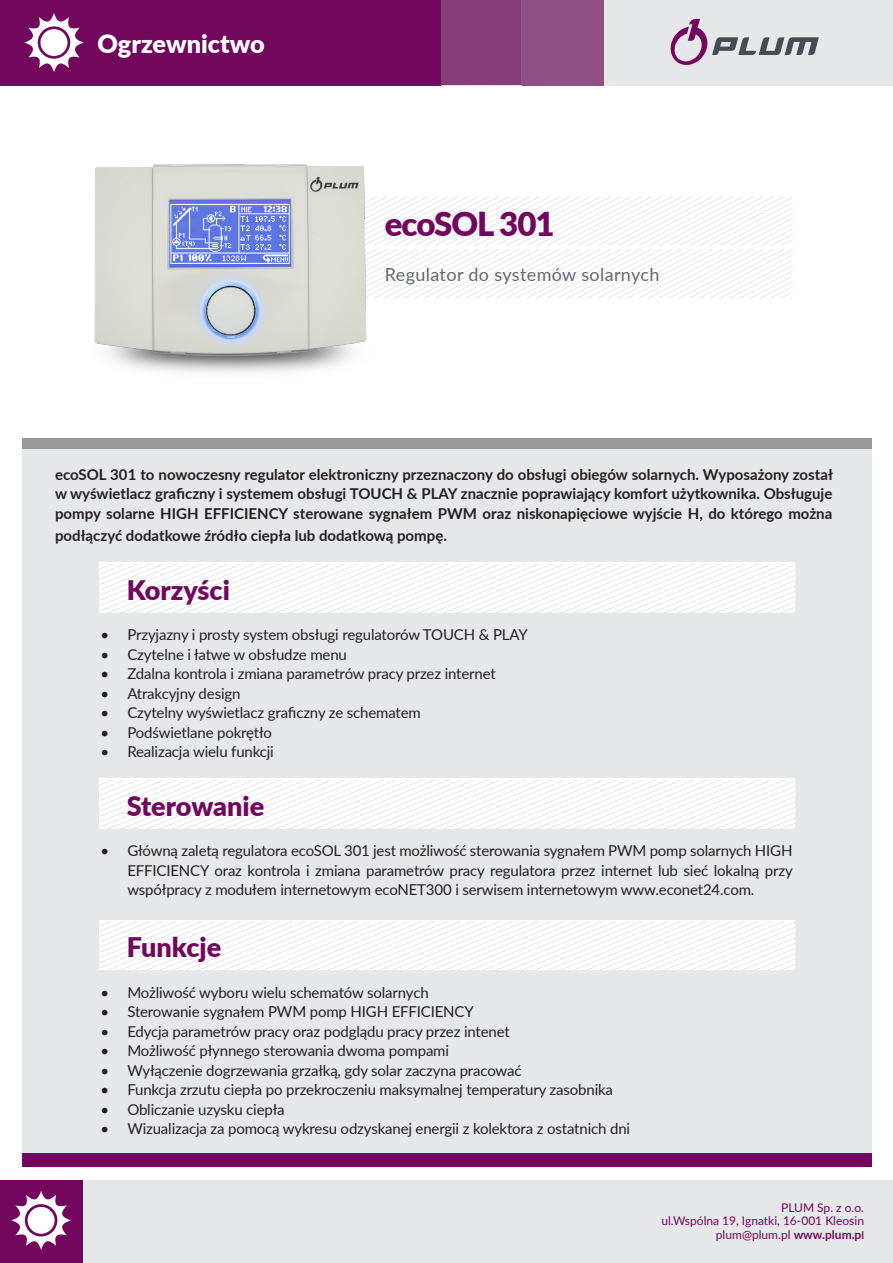
<style>
.page{position:relative;width:893px;height:1263px;background:#fff}
.page>*{position:absolute;margin:0;border:0;box-sizing:border-box;transform-origin:0 0}
.t1{font:900 33px "Lato";letter-spacing:-.03em;color:#73075e}
.t2{font:900 27px "Lato";color:#73075e}
.t3{font:900 25.2px "Lato";color:#fff}
.t4{font:18px "Lato";letter-spacing:.02em;color:#626873}
.t5{font:15px/19.5px "Lato";letter-spacing:-.01em;color:#231f20;text-align:justify}
.t6{font:700 15px/19.5px "Lato";color:#231f20;text-align:justify}
.t7{font:12px "Lato";color:#73075e}
.s1{font-weight:700}
.s2{font-weight:700;font-size:10.5px}
</style>
<div class="page">
<div style="left:22px;top:449px;width:849px;height:715px;background:#e6e7e9"></div>
<div style="left:0;top:1180px;width:893px;height:83px;background:#e6e7e9"></div>
<div style="left:406px;top:0;width:487px;height:85px;background:#e6e7e9"></div>
<div style="left:522px;top:0;width:82px;height:85px;background:#915083"></div>
<div style="left:440px;top:0;width:82px;height:85px;background:#873d77"></div>
<div style="left:0;top:0;width:440px;height:85px;background:#73075e"></div>
<div style="left:0;top:1180px;width:82px;height:83px;background:#73075e"></div>
<svg style="left:24px;top:13px;width:60px;height:59px"></svg>
<div style="left:40px;top:29px;width:28px;height:27px;background:#fff;border-radius:50%"></div>
<svg style="left:11px;top:1191px;width:60px;height:59px"></svg>
<div style="left:28px;top:1207px;width:27px;height:27px;background:#fff;border-radius:50%"></div>
<div style="left:22px;top:1153px;width:849px;height:14px;background:#73075e"></div>
<svg style="left:372px;top:197px;width:420px;height:101px"></svg>
<div style="left:100px;top:563px;width:695px;height:49px;background:#fff"></div>
<svg style="left:100px;top:564px;width:695px;height:49px"></svg>
<div style="left:100px;top:920px;width:695px;height:49px;background:#fff"></div>
<svg style="left:100px;top:921px;width:695px;height:49px"></svg>
<div style="left:100px;top:779px;width:695px;height:49px;background:#fff"></div>
<svg style="left:100px;top:780px;width:695px;height:49px"></svg>
<svg style="left:671px;top:19px;width:148px;height:46px"></svg>
<div style="left:22px;top:439px;width:849px;height:10px;background:#98979b"></div>
<img style="left:94px;top:165px;width:278px;height:208px">
<p class="t3" style="left:98px;top:25px;width:169px">Ogrzewnictwo</p>
<p class="t1" style="left:385px;top:199px;width:171px">ecoSOL 301</p>
<p class="t4" style="left:385px;top:262px;width:276px">Regulator do systemów solarnych</p>
<p class="t6" style="left:55px;top:464px;width:779px">ecoSOL 301 to nowoczesny regulator elektroniczny przeznaczony do obsługi obiegów solarnych. Wyposażony został w wyświetlacz graficzny i systemem obsługi TOUCH &amp; PLAY znacznie poprawiający komfort użytkownika. Obsługuje pompy solarne HIGH EFFICIENCY sterowane sygnałem PWM oraz niskonapięciowe wyjście H, do którego można</p>
<p class="t6" style="left:55px;top:525px;width:393px">podłączyć dodatkowe źródło ciepła lub dodatkową pompę.</p>
<p class="t2" style="left:127px;top:569px;width:105px">Korzyści</p>
<p class="t5" style="left:100px;top:624px;width:429px">• Przyjazny i prosty system obsługi regulatorów TOUCH &amp; PLAY</p>
<p class="t5" style="left:100px;top:644px;width:248px">• Czytelne i łatwe w obsłudze menu</p>
<p class="t5" style="left:100px;top:663px;width:397px">• Zdalna kontrola i zmiana parametrów pracy przez internet</p>
<p class="t5" style="left:100px;top:683px;width:142px">• Atrakcyjny design</p>
<p class="t5" style="left:100px;top:702px;width:322px">• Czytelny wyświetlacz graficzny ze schematem</p>
<p class="t5" style="left:100px;top:722px;width:173px">• Podświetlane pokrętło</p>
<p class="t5" style="left:100px;top:741px;width:175px">• Realizacja wielu funkcji</p>
<p class="t2" style="left:127px;top:785px;width:139px">Sterowanie</p>
<p class="t5" style="left:127px;top:840px;width:667px;text-indent:-27px">• Główną zaletą regulatora ecoSOL 301 jest możliwość sterowania sygnałem PWM pomp solarnych HIGH EFFICIENCY oraz kontrola i zmiana parametrów pracy regulatora przez internet lub sieć lokalną przy współpracy z modułem internetowym ecoNET300 i serwisem internetowym www.econet24.com.</p>
<p class="t2" style="left:127px;top:927px;width:96px">Funkcje</p>
<p class="t5" style="left:100px;top:982px;width:330px">• Możliwość wyboru wielu schematów solarnych</p>
<p class="t5" style="left:100px;top:1001px;width:375px">• Sterowanie sygnałem PWM pomp HIGH EFFICIENCY</p>
<p class="t5" style="left:100px;top:1021px;width:411px">• Edycja parametrów pracy oraz podglądu pracy przez intenet</p>
<p class="t5" style="left:100px;top:1040px;width:350px">• Możliwość płynnego sterowania dwoma pompami</p>
<p class="t5" style="left:100px;top:1060px;width:423px">• Wyłączenie dogrzewania grzałką, gdy solar zaczyna pracować</p>
<p class="t5" style="left:100px;top:1079px;width:514px">• Funkcja zrzutu ciepła po przekroczeniu maksymalnej temperatury zasobnika</p>
<p class="t5" style="left:100px;top:1099px;width:186px">• Obliczanie uzysku ciepła</p>
<p class="t5" style="left:100px;top:1118px;width:531px">• Wizualizacja za pomocą wykresu odzyskanej energii z kolektora z ostatnich dni</p>
<p class="t7" style="left:781px;top:1199px;width:84px">PLUM Sp. z o.o.</p>
<p class="t7" style="left:661px;top:1212px;width:204px">ul.Wspólna 19, Ignatki, 16-001 Kleosin</p>
<p class="t7" style="left:716px;top:1226px;width:150px">plum@plum.pl <span class="s1">www.plum.p</span><span class="s2">l</span></p>
</div>
